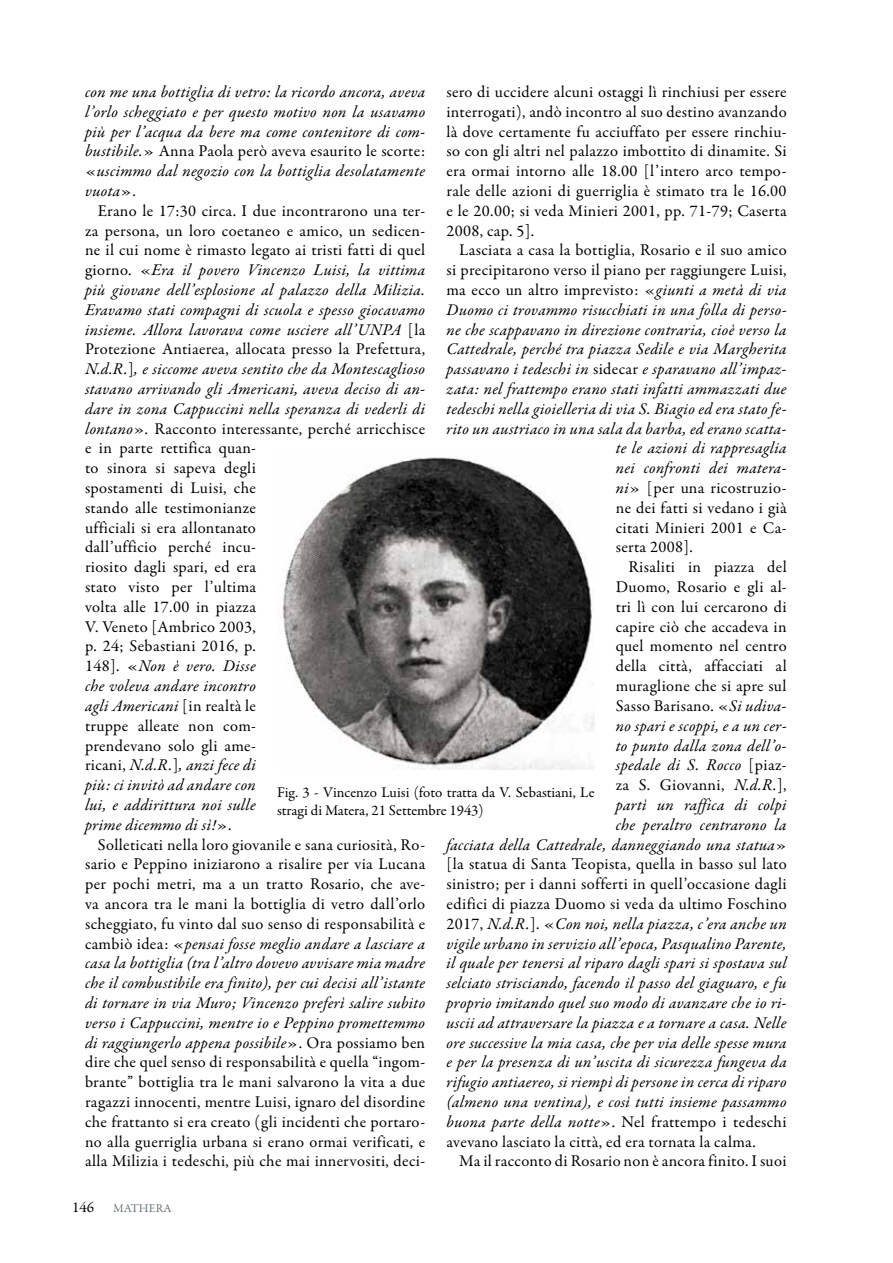
<style>
.page{position:relative;width:893px;height:1263px;background:#fff}
.page>*{position:absolute;margin:0;border:0;box-sizing:border-box;transform-origin:0 0}
.t1{font:16.5px/19.8px "Garamond Premr Pro";letter-spacing:.02em;color:#000;text-align:justify}
.t2{font:italic 16.5px/19.8px "Garamond Premr Pro";letter-spacing:.02em;color:#000;text-align:justify}
.t3{font:16.5px "Garamond Premr Pro";letter-spacing:.045em;color:#000}
.t4{font:15px "Garamond Premr Pro";color:#000}
.t5{font:14.85px/17.9px "Garamond Premr Pro";color:#000}
.t6{font:12px "Garamond Premr Pro";letter-spacing:.01em;color:#69747a}
.s1{font-style:normal}
.s2{font-style:italic}
</style>
<div class="page">
<img style="left:277px;top:457px;width:317px;height:313px">
<p class="t2" style="left:85px;top:83px;width:342px">con me una bottiglia di vetro: la ricordo ancora, aveva l’orlo scheggiato e per questo motivo non la usavamo più per l’acqua da bere ma come contenitore di com&shy;bustibile.<span class="s1">» Anna Paola però aveva esaurito le scorte: «</span>uscimmo dal negozio con la bottiglia desolatamente vuota<span class="s1">».</span></p>
<p class="t1" style="left:85px;top:201px;width:342px;text-align:left;text-indent:13px">Erano le 17:30 circa. I due incontrarono una ter&shy;za persona, un loro coetaneo e amico, un sedicen&shy;ne il cui nome è rimasto legato ai tristi fatti di quel giorno. «<span class="s2">Era il povero Vincenzo Luisi, la vittima più giovane dell’esplosione al palazzo della Milizia.<br>Eravamo stati compagni di scuola e spesso giocavamo insieme. Allora lavorava come usciere all’UNPA</span> [la Protezione Antiaerea, allocata presso la Prefettura, <span class="s2">N.d.R.</span>]<span class="s2">, e siccome aveva sentito che da Montescaglioso stavano arrivando gli Americani, aveva deciso di an&shy;dare in zona Cappuccini nella speranza di vederli di lontano</span>»<span class="s2">.</span> Racconto interessante, perché arricchisce e in parte rettifica quan-<br>to sinora si sapeva degli<br>spostamenti di Luisi, che<br>stando alle testimonianze<br>ufficiali si era allontanato<br>dall’ufficio perché incu-<br>riosito dagli spari, ed era<br>stato visto per l’ultima<br>volta alle 17.00 in piazza<br>V. Veneto [Ambrico 2003,<br>p. 24; Sebastiani 2016, p.<br>148]. «<span class="s2">Non è vero. Disse<br>che voleva andare incontro<br>agli Americani</span> [in realtà le<br>truppe alleate non com-<br>prendevano solo gli ame-<br>ricani, <span class="s2">N.d.R.</span>]<span class="s2">, anzi fece di<br>più: ci invitò ad andare con<br>lui, e addirittura noi sulle<br>prime dicemmo di sì!</span>».</p>
<p class="t1" style="left:85px;top:835px;width:342px;text-indent:13px">Solleticati nella loro giovanile e sana curiosità, Ro&shy;sario e Peppino iniziarono a risalire per via Lucana per pochi metri, ma a un tratto Rosario, che ave&shy;va ancora tra le mani la bottiglia di vetro dall’orlo scheggiato, fu vinto dal suo senso di responsabilità e cambiò idea: «<span class="s2">pensai fosse meglio andare a lasciare a casa la bottiglia (tra l’altro dovevo avvisare mia madre che il combustibile era finito), per cui decisi all’istante di tornare in via Muro; Vincenzo preferì salire subito verso i Cappuccini, mentre io e Peppino promettemmo di raggiungerlo appena possibile</span>». Ora possiamo ben dire che quel senso di responsabilità e quella “ingom&shy;brante” bottiglia tra le mani salvarono la vita a due ragazzi innocenti, mentre Luisi, ignaro del disordine che frattanto si era creato (gli incidenti che portaro&shy;no alla guerriglia urbana si erano ormai verificati, e alla Milizia i tedeschi, più che mai innervositi, deci-</p>
<p class="t1" style="left:446px;top:82px;width:342px">sero di uccidere alcuni ostaggi lì rinchiusi per essere interrogati), andò incontro al suo destino avanzando là dove certamente fu acciuffato per essere rinchiu&shy;so con gli altri nel palazzo imbottito di dinamite. Si era ormai intorno alle 18.00 [l’intero arco tempo&shy;rale delle azioni di guerriglia è stimato tra le 16.00 e le 20.00; si veda Minieri 2001, pp. 71-79; Caserta 2008, cap. 5].</p>
<p class="t1" style="left:459px;top:241px;width:329px">Lasciata a casa la bottiglia, Rosario e il suo amico</p>
<p class="t3" style="left:446px;top:260px;width:342px">si precipitarono verso il piano per raggiungere Luisi,</p>
<p class="t1" style="left:446px;top:280px;width:342px">ma ecco un altro imprevisto: «<span class="s2">giunti a metà di via</span></p>
<p class="t2" style="left:446px;top:301px;width:342px">Duomo ci trovammo risucchiati in una folla di perso-</p>
<p class="t2" style="left:446px;top:320px;width:342px">ne che scappavano in direzione contraria, cioè verso la</p>
<p class="t2" style="left:446px;top:340px;width:342px">Cattedrale, perché tra piazza Sedile e via Margherita</p>
<p class="t2" style="left:446px;top:360px;width:342px">passavano i tedeschi in <span class="s1">sidecar</span> e sparavano all’impaz-</p>
<p class="t2" style="left:446px;top:380px;width:342px">zata: nel frattempo erano stati infatti ammazzati due</p>
<p class="t2" style="left:446px;top:400px;width:342px">tedeschi nella gioielleria di via S. Biagio ed era stato fe-</p>
<p class="t2" style="left:446px;top:419px;width:342px">rito un austriaco in una sala da barba, ed erano scatta-</p>
<p class="t2" style="left:616px;top:439px;width:172px">te le azioni di rappresaglia</p>
<p class="t2" style="left:616px;top:459px;width:172px">nei confronti dei matera-</p>
<p class="t1" style="left:616px;top:478px;width:172px"><span class="s2">ni</span>» [per una ricostruzio-</p>
<p class="t1" style="left:616px;top:498px;width:172px">ne dei fatti si vedano i già</p>
<p class="t1" style="left:616px;top:518px;width:172px">citati Minieri 2001 e Ca-</p>
<p class="t1" style="left:616px;top:538px;width:79px">serta 2008].</p>
<p class="t1" style="left:628px;top:558px;width:160px">Risaliti in piazza del</p>
<p class="t1" style="left:616px;top:577px;width:172px">Duomo, Rosario e gli al-</p>
<p class="t1" style="left:616px;top:597px;width:172px">tri lì con lui cercarono di</p>
<p class="t1" style="left:616px;top:617px;width:172px">capire ciò che accadeva in</p>
<p class="t1" style="left:616px;top:637px;width:172px">quel momento nel centro</p>
<p class="t1" style="left:616px;top:657px;width:172px">della città, affacciati al</p>
<p class="t1" style="left:616px;top:676px;width:172px">muraglione che si apre sul</p>
<p class="t1" style="left:616px;top:696px;width:172px">Sasso Barisano. «<span class="s2">Si udiva-</span></p>
<p class="t2" style="left:616px;top:716px;width:172px">no spari e scoppi, e a un cer-</p>
<p class="t2" style="left:616px;top:736px;width:172px">to punto dalla zona dell’o-</p>
<p class="t2" style="left:616px;top:756px;width:172px">spedale di S. Rocco <span class="s1">[piaz-</span></p>
<p class="t1" style="left:616px;top:775px;width:172px">za S. Giovanni, <span class="s2">N.d.R.</span>],</p>
<p class="t2" style="left:616px;top:796px;width:172px">partì un raffica di colpi</p>
<p class="t2" style="left:616px;top:815px;width:172px">che peraltro centrarono la</p>
<p class="t2" style="left:446px;top:835px;width:342px">facciata della Cattedrale, danneggiando una statua<span class="s1">»</span></p>
<p class="t1" style="left:446px;top:855px;width:342px">[la statua di Santa Teopista, quella in basso sul lato</p>
<p class="t1" style="left:446px;top:874px;width:342px">sinistro; per i danni sofferti in quell’occasione dagli</p>
<p class="t1" style="left:446px;top:894px;width:342px">edifici di piazza Duomo si veda da ultimo Foschino</p>
<p class="t2" style="left:446px;top:914px;width:342px"><span class="s1">2017,</span> N.d.R.<span class="s1">]. «</span>Con noi, nella piazza, c’era anche un</p>
<p class="t2" style="left:446px;top:934px;width:342px">vigile urbano in servizio all’epoca, Pasqualino Parente,</p>
<p class="t2" style="left:446px;top:954px;width:343px">il quale per tenersi al riparo dagli spari si spostava sul</p>
<p class="t2" style="left:446px;top:974px;width:342px">selciato strisciando, facendo il passo del giaguaro, e fu</p>
<p class="t2" style="left:446px;top:994px;width:342px">proprio imitando quel suo modo di avanzare che io ri-</p>
<p class="t2" style="left:446px;top:1013px;width:342px">uscii ad attraversare la piazza e a tornare a casa. Nelle</p>
<p class="t2" style="left:446px;top:1033px;width:342px">ore successive la mia casa, che per via delle spesse mura</p>
<p class="t2" style="left:446px;top:1053px;width:342px">e per la presenza di un’uscita di sicurezza fungeva da</p>
<p class="t2" style="left:446px;top:1073px;width:342px">rifugio antiaereo, si riempì di persone in cerca di riparo</p>
<p class="t2" style="left:446px;top:1093px;width:342px">(almeno una ventina), e così tutti insieme passammo</p>
<p class="t1" style="left:446px;top:1112px;width:342px"><span class="s2">buona parte della notte</span>». Nel frattempo i tedeschi</p>
<p class="t1" style="left:446px;top:1132px;width:311px">avevano lasciato la città, ed era tornata la calma.</p>
<p class="t1" style="left:459px;top:1152px;width:329px">Ma il racconto di Rosario non è ancora finito. I suoi</p>
<p class="t5" style="left:277px;top:783px;width:319px">Fig. 3 - Vincenzo Luisi (foto tratta da V. Sebastiani, Le stragi di Matera, 21 Settembre 1943)</p>
<p class="t4" style="left:72px;top:1198px;width:23px">146</p>
<p class="t6" style="left:113px;top:1201px;width:60px">MATHERA</p>
</div>
